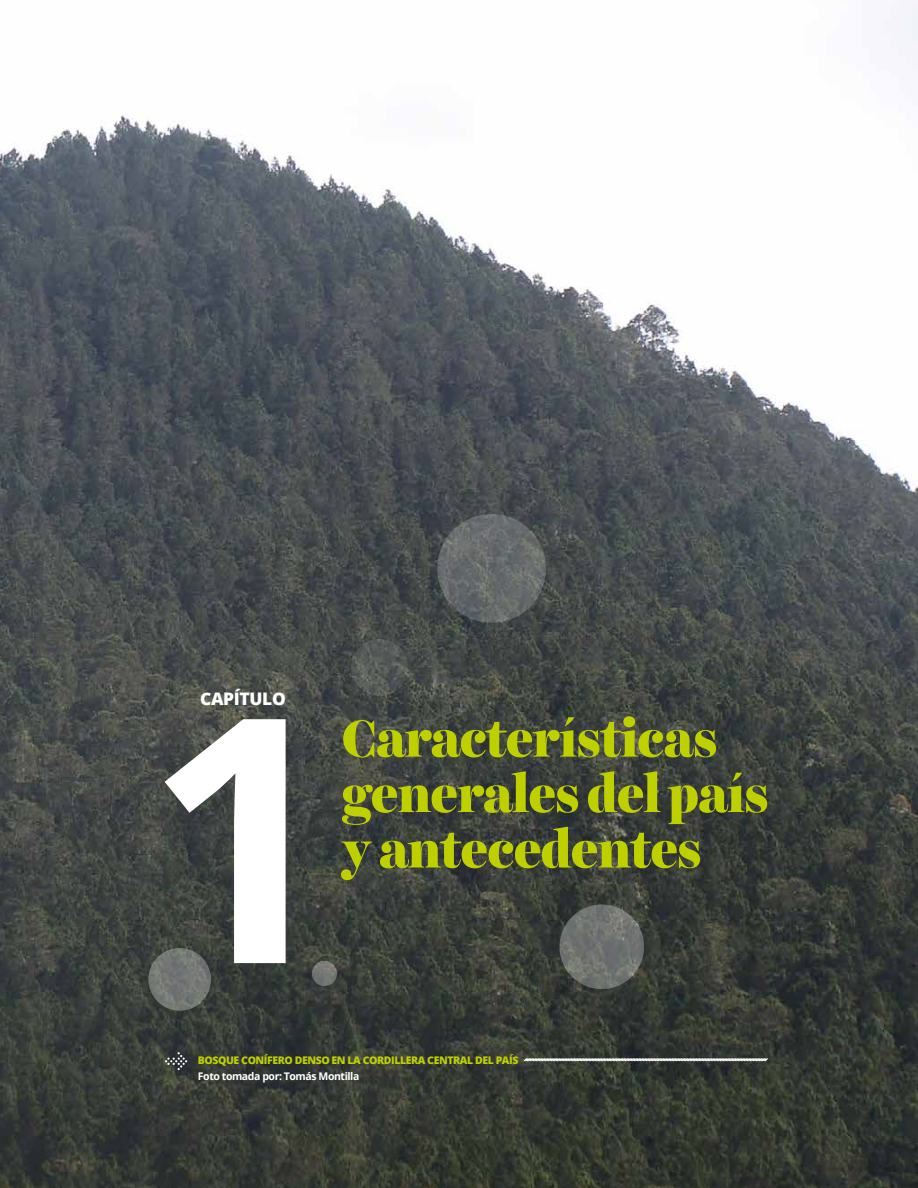
<style>
.page{position:relative;width:918px;height:1188px;background:#fff}
.page>*{position:absolute;margin:0;border:0;box-sizing:border-box;transform-origin:0 0}
.t1{font:700 341.7px "Open Sans";color:#fff}
.t2{font:900 52.5px/55.5px "Harriet Display";letter-spacing:-.02em;color:#bed000}
.t3{font:800 17.4px "Open Sans";letter-spacing:-.02em;color:#fff}
.t4{font:800 10.5px "Open Sans";letter-spacing:-.04em;color:#bed000}
.t5{font:700 10.5px "Open Sans";letter-spacing:-.04em;color:#fff}
</style>
<div class="page">
<img style="left:0;top:0;width:918px;height:1188px">
<svg style="left:165px;top:1052px;width:22px;height:18px"></svg>
<svg style="left:523px;top:1058px;width:246px;height:4px"></svg>
<svg style="left:351px;top:639px;width:57px;height:57px;background:#575b58"></svg>
<svg style="left:437px;top:514px;width:109px;height:109px;background:#676b6c"></svg>
<svg style="left:148px;top:948px;width:63px;height:63px;background:#727773"></svg>
<svg style="left:560px;top:905px;width:84px;height:84px;background:#707470"></svg>
<svg style="left:312px;top:961px;width:25px;height:25px"></svg>
<h3 class="t3" style="left:200px;top:685px;width:87px">CAPÍTULO</h3>
<h1 class="t1" style="left:144px;top:598px;width:197px">1</h1>
<h2 class="t2" style="left:342px;top:710px;width:428px">Características generales del país y antecedentes</h2>
<p class="t4" style="left:198px;top:1052px;width:322px">BOSQUE CONÍFERO DENSO EN LA CORDILLERA CENTRAL DEL PAÍS</p>
<p class="t5" style="left:198px;top:1069px;width:163px">Foto tomada por: Tomás Montilla</p>
</div>
